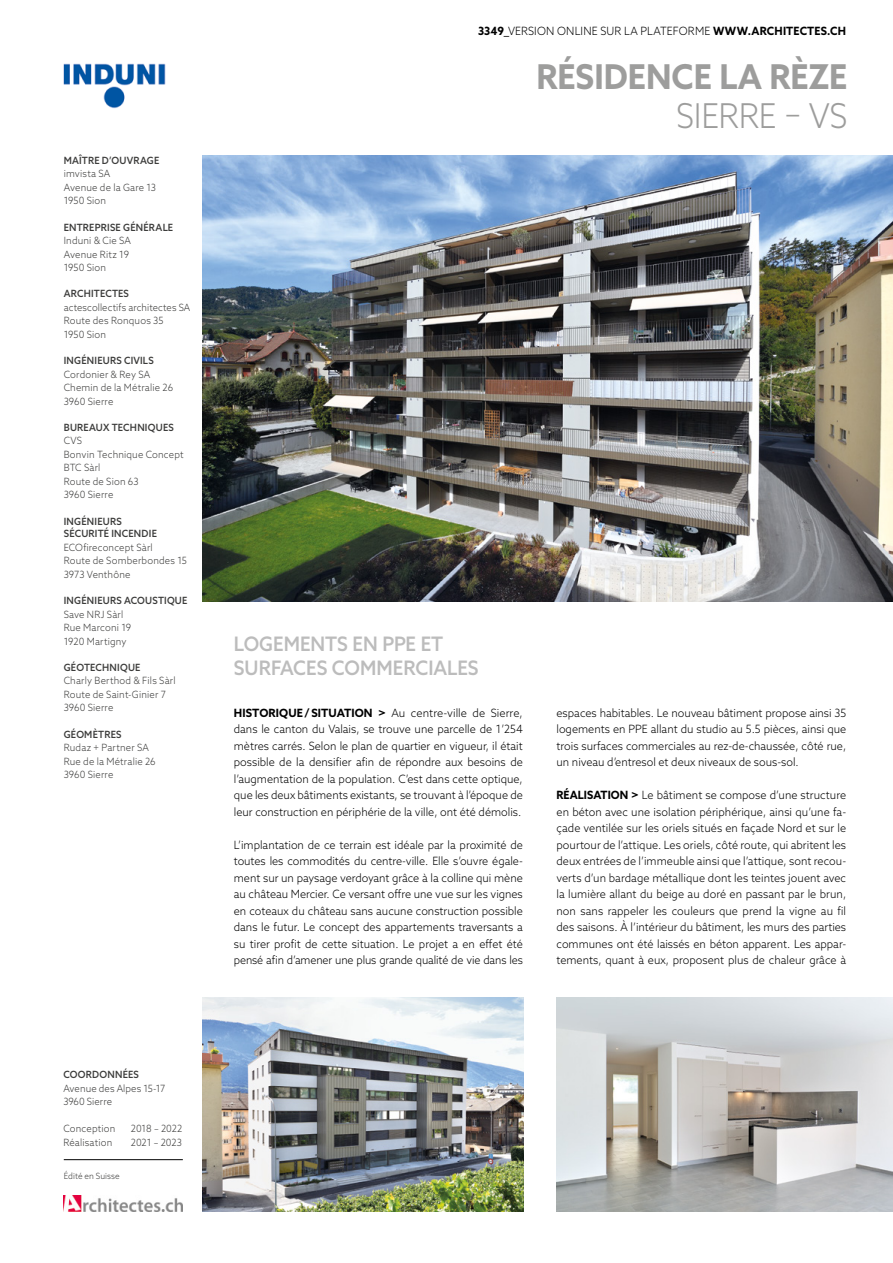
<style>
.page{position:relative;width:893px;height:1263px;background:#fff}
.page>*{position:absolute;margin:0;border:0;box-sizing:border-box;transform-origin:0 0}
.t1{font:700 34.2px "Azo Sans";color:#9d9d9c;scale:.95 1}
.t2{font:300 34.2px "Azo Sans";letter-spacing:-.015em;color:#9d9d9c;scale:.95 1}
.t3{font:500 19.95px/24px "Azo Sans";color:#bcbcbc;scale:.95 1}
.t4{font:300 11.4px/16.5px "Azo Sans";color:#000;text-align:justify;scale:.95 1}
.t5{font:300 11.4px/16.5px "Azo Sans";color:#000;text-align:justify;scale:.96 1}
.t6{font:300 10.05px/13.5px "Azo Sans";letter-spacing:.015em;color:#3c3c3b;scale:.95 1}
.t7{font:500 10.05px/12.8px "Azo Sans";letter-spacing:.025em;color:#3c3c3b;scale:.95 1}
.t8{font:300 10.05px/13.5px "Azo Sans";letter-spacing:.015em;color:#3c3c3b;scale:.94 1}
.t9{font:300 10.05px "Azo Sans";letter-spacing:-.01em;color:#3c3c3b;scale:.95 1}
.t10{font:300 8.55px "Azo Sans";letter-spacing:.01em;color:#3c3c3b;scale:.95 1}
.s1{font-weight:700}
</style>
<div class="page">
<img style="left:202px;top:156px;width:691px;height:445px">
<hr style="left:64px;top:1159px;width:119px;height:1px;background:#000">
<img style="left:64px;top:1195px;width:119px;height:16px">
<img style="left:202px;top:997px;width:322px;height:215px">
<img style="left:556px;top:997px;width:337px;height:215px">
<img style="left:63px;top:63px;width:103px;height:46px">
<p class="t7" style="left:64px;top:154px;width:102px">MAÎTRE D’OUVRAGE</p>
<p class="t6" style="left:64px;top:167px;width:98px">imvista SA<br>Avenue de la Gare 13<br>1950 Sion</p>
<p class="t7" style="left:64px;top:220px;width:117px">ENTREPRISE GÉNÉRALE</p>
<p class="t6" style="left:64px;top:234px;width:72px">Induni &amp; Cie SA<br>Avenue Ritz 19<br>1950 Sion</p>
<p class="t7" style="left:64px;top:287px;width:70px">ARCHITECTES</p>
<p class="t8" style="left:64px;top:300px;width:136px">actescollectifs architectes SA<br>Route des Ronquos 35<br>1950 Sion</p>
<p class="t7" style="left:64px;top:354px;width:96px">INGÉNIEURS CIVILS</p>
<p class="t6" style="left:64px;top:367px;width:117px">Cordonier &amp; Rey SA<br>Chemin de la Métralie 26<br>3960 Sierre</p>
<p class="t7" style="left:64px;top:421px;width:117px">BUREAUX TECHNIQUES</p>
<p class="t6" style="left:64px;top:434px;width:128px">CVS<br>Bonvin Technique Concept<br>BTC Sàrl<br>Route de Sion 63<br>3960 Sierre</p>
<p class="t7" style="left:64px;top:514px;width:100px">INGÉNIEURS<br>SÉCURITÉ INCENDIE</p>
<p class="t6" style="left:64px;top:540px;width:131px">ECOfireconcept Sàrl<br>Route de Somberbondes 15<br>3973 Venthône</p>
<p class="t7" style="left:64px;top:594px;width:132px">INGÉNIEURS ACOUSTIQUE</p>
<p class="t6" style="left:64px;top:607px;width:72px">Save NRJ Sàrl<br>Rue Marconi 19<br>1920 Martigny</p>
<p class="t7" style="left:64px;top:661px;width:82px">GÉOTECHNIQUE</p>
<p class="t6" style="left:64px;top:674px;width:119px">Charly Berthod &amp; Fils Sàrl<br>Route de Saint-Ginier 7<br>3960 Sierre</p>
<p class="t7" style="left:64px;top:727px;width:62px">GÉOMÈTRES</p>
<p class="t6" style="left:64px;top:741px;width:98px">Rudaz + Partner SA<br>Rue de la Métralie 26<br>3960 Sierre</p>
<p class="t7" style="left:63px;top:1068px;width:81px">COORDONNÉES</p>
<p class="t6" style="left:63px;top:1081px;width:109px">Avenue des Alpes 15-17<br>3960 Sierre</p>
<p class="t6" style="left:63px;top:1122px;width:56px">Conception</p>
<p class="t9" style="left:131px;top:1122px;width:56px">2018 – 2022</p>
<p class="t6" style="left:63px;top:1135px;width:53px">Réalisation</p>
<p class="t9" style="left:131px;top:1135px;width:55px">2021 – 2023</p>
<p class="t10" style="left:64px;top:1170px;width:61px">Édité en Suisse</p>
<p class="t4" style="left:478px;top:23px;width:389px"><span class="s1">3349_</span>VERSION ONLINE SUR LA PLATEFORME <span class="s1">WWW.ARCHITECTES.CH</span></p>
<h1 class="t1" style="left:536px;top:54px;width:329px">RÉSIDENCE LA RÈZE</h1>
<h1 class="t2" style="left:676px;top:94px;width:182px">SIERRE – VS</h1>
<h2 class="t3" style="left:234px;top:631px;width:259px">LOGEMENTS EN PPE ET<br>SURFACES COMMERCIALES</h2>
<p class="t5" style="left:234px;top:704px;width:303px"><span class="s1">HISTORIQUE / SITUATION &gt;</span> Au centre-ville de Sierre, dans le canton du Valais, se trouve une parcelle de 1’254 mètres carrés. Selon le plan de quartier en vigueur, il était possible de la densifier afin de répondre aux besoins de l’augmentation de la population. C’est dans cette optique, que les deux bâtiments existants, se trouvant à l’époque de leur construction en périphérie de la ville, ont été démolis.</p>
<p class="t4" style="left:234px;top:836px;width:306px">L’implantation de ce terrain est idéale par la proximité de toutes les commodités du centre-ville. Elle s’ouvre égale&shy;ment sur un paysage verdoyant grâce à la colline qui mène au château Mercier. Ce versant offre une vue sur les vignes en coteaux du château sans aucune construction possible dans le futur. Le concept des appartements traversants a su tirer profit de cette situation. Le projet a en effet été pensé afin d’amener une plus grande qualité de vie dans les</p>
<p class="t4" style="left:556px;top:704px;width:306px">espaces habitables. Le nouveau bâtiment propose ainsi 35 logements en PPE allant du studio au 5.5 pièces, ainsi que trois surfaces commerciales au rez-de-chaussée, côté rue, un niveau d’entresol et deux niveaux de sous-sol.</p>
<p class="t4" style="left:556px;top:787px;width:306px"><span class="s1">RÉALISATION &gt;</span> Le bâtiment se compose d’une structure en béton avec une isolation périphérique, ainsi qu’une fa&shy;çade ventilée sur les oriels situés en façade Nord et sur le pourtour de l’attique. Les oriels, côté route, qui abritent les deux entrées de l’immeuble ainsi que l’attique, sont recou&shy;verts d’un bardage métallique dont les teintes jouent avec la lumière allant du beige au doré en passant par le brun, non sans rappeler les couleurs que prend la vigne au fil des saisons. À l’intérieur du bâtiment, les murs des parties communes ont été laissés en béton apparent. Les appar&shy;tements, quant à eux, proposent plus de chaleur grâce à</p>
</div>
